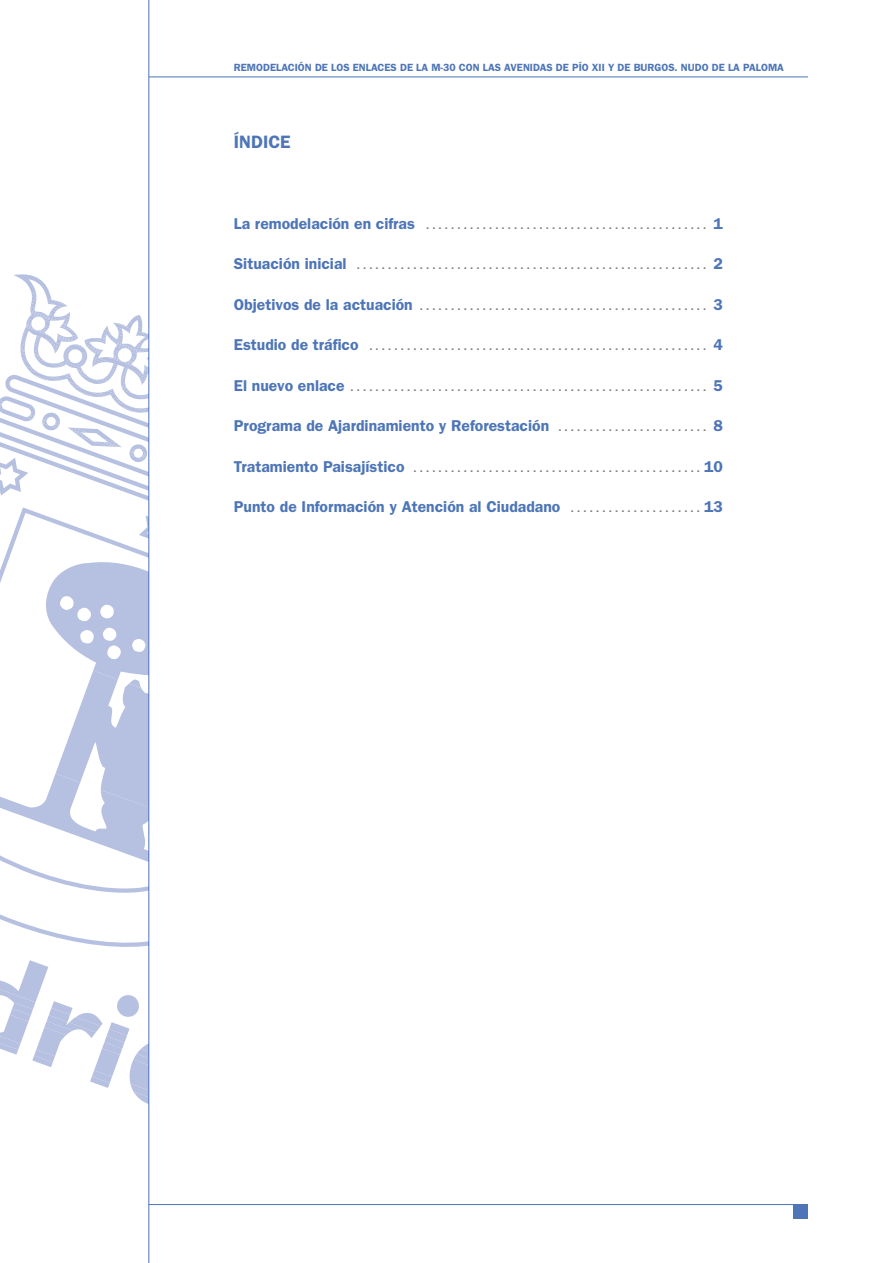
<style>
.page{position:relative;width:893px;height:1263px;background:#fff}
.page>*{position:absolute;margin:0;border:0;box-sizing:border-box;transform-origin:0 0}
.TITULAR{font:600 18px "ITC Franklin Gothic Std";color:#4d75b7}
.SUBTITULAR{font:600 15.75px "ITC Franklin Gothic Std";color:#4d75b7}
.SUBTITULAR-2{font:600 10.5px "ITC Franklin Gothic Std";color:#7c7c7c}
.t1{font:600 10.5px "ITC Franklin Gothic Std";color:#4d75b7}
.s1{font-size:15.75px;color:#4d75b7}
.s2{font-size:10.5px;color:#7c7c7c}
</style>
<div class="page">
<svg style="left:0;top:274px;width:148px;height:830px"></svg>
<div style="left:793px;top:1204px;width:15px;height:14px;background:#4d75b7"></div>
<hr style="left:149px;top:77px;width:659px;height:1px;background:#4d75b7">
<hr style="left:149px;top:1204px;width:659px;height:1px;background:#4d75b7">
<hr style="left:148px;top:0;width:1px;height:1263px;background:#4d75b7">
<p class="t1" style="left:234px;top:61px;width:552px">REMODELACIÓN DE LOS ENLACES DE LA M-30 CON LAS AVENIDAS DE PÍO XII Y DE BURGOS. NUDO DE LA PALOMA</p>
<p class="TITULAR" style="left:234px;top:131px;width:58px">ÍNDICE</p>
<p class="SUBTITULAR-2" style="left:234px;top:219px;width:490px"><span class="s1">La remodelación en cifras</span> . . . . . . . . . . . . . . . . . . . . . . . . . . . . . . . . . . . . . . . . . . . . . <span class="s1">1</span></p>
<p class="SUBTITULAR-2" style="left:234px;top:260px;width:490px"><span class="s1">Situación inicial</span> . . . . . . . . . . . . . . . . . . . . . . . . . . . . . . . . . . . . . . . . . . . . . . . . . . . . . . . . <span class="s1">2</span></p>
<p class="SUBTITULAR-2" style="left:234px;top:300px;width:490px"><span class="s1">Objetivos de la actuación</span> . . . . . . . . . . . . . . . . . . . . . . . . . . . . . . . . . . . . . . . . . . . . . . <span class="s1">3</span></p>
<p class="SUBTITULAR-2" style="left:234px;top:341px;width:490px"><span class="s1">Estudio de tráfico</span> . . . . . . . . . . . . . . . . . . . . . . . . . . . . . . . . . . . . . . . . . . . . . . . . . . . . . . <span class="s1">4</span></p>
<p class="SUBTITULAR-2" style="left:234px;top:381px;width:490px"><span class="s1">El nuevo enlace</span> . . . . . . . . . . . . . . . . . . . . . . . . . . . . . . . . . . . . . . . . . . . . . . . . . . . . . . . . . <span class="s1">5</span></p>
<p class="SUBTITULAR" style="left:234px;top:417px;width:490px">Programa de Ajardinamiento y Reforestación <span class="s2">. . . . . . . . . . . . . . . . . . . . . . . .</span> 8</p>
<p class="SUBTITULAR-2" style="left:234px;top:462px;width:490px"><span class="s1">Tratamiento Paisajístico</span> . . . . . . . . . . . . . . . . . . . . . . . . . . . . . . . . . . . . . . . . . . . . . . <span class="s1">10</span></p>
<p class="SUBTITULAR" style="left:234px;top:498px;width:490px">Punto de Información y Atención al Ciudadano <span class="s2">. . . . . . . . . . . . . . . . . . . . .</span> 13</p>
</div>
